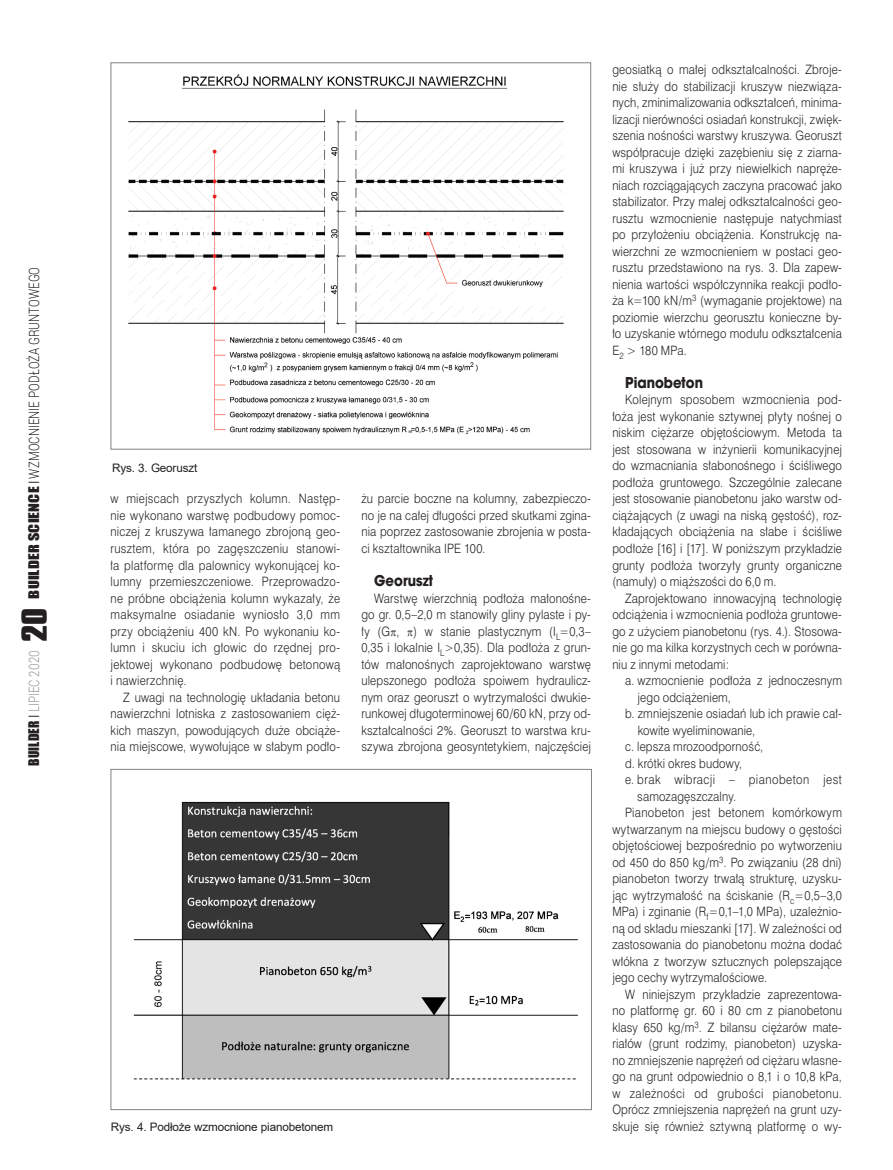
<style>
.page{position:relative;width:893px;height:1170px;background:#fff}
.page>*{position:absolute;margin:0;border:0;box-sizing:border-box;transform-origin:0 0}
.srodtytul{font:700 16.5px "Avant Gar Got Itc TEE";color:#231f20;scale:.9 1}
.t1{font:300 14.25px "Roboto";color:#231f20;scale:.8 1}
.t2{font:300 14.25px "Roboto";color:#939598;scale:.8 1}
.tekst_swiss{font:12px/16.5px "Swis 721 Lt PL";letter-spacing:.015em;color:#231f20;text-align:justify;scale:.89 1}
.tekst_swiss-2{font:12px/16.5px "Swis 721 Lt PL";letter-spacing:.035em;color:#231f20;scale:.89 1}
.Fot_podpis{font:11.7px "Arial";letter-spacing:-.015em;color:#231f20}
.s1{font-family:"Impact";font-weight:400;font-size:13.5px}
.s2{font-family:"Swis 721 Lt PL";font-weight:400;font-size:13.5px}
.s3{font-family:"Impact";font-weight:400;font-size:13.5px;color:#231f20}
.s4{font-family:"Swis 721 Lt PL";font-weight:400;font-size:13.5px;color:#231f20}
.s5{font-family:"Compacta PL";font-weight:700;font-size:30px;color:#231f20}
</style>
<div class="page">
<img style="left:128px;top:74px;width:436px;height:360px">
<img style="left:133px;top:801px;width:445px;height:279px">
<p class="t1" style="left:24px;top:598px;width:416px;rotate:-90deg"><span class="s1">BUILDER SCIENCE</span> <span class="s2">I</span> WZMOCNIENIE PODŁOŻA GRUNTOWEGO</p>
<p class="t2" style="left:24px;top:765px;width:199px;rotate:-90deg"><span class="s3">BUILDER</span> <span class="s4">I</span> LIPIEC 2020 <span class="s5">20</span></p>
<p class="Fot_podpis" style="left:112px;top:459px;width:87px">Rys. 3. Georuszt</p>
<p class="tekst_swiss" style="left:111px;top:490px;width:259px">w miejscach przyszłych kolumn. Następ&shy;nie wykonano warstwę podbudowy pomoc&shy;niczej z kruszywa łamanego zbrojoną geo&shy;rusztem, która po zagęszczeniu stanowi&shy;ła platformę dla palownicy wykonującej ko&shy;lumny przemieszczeniowe. Przeprowadzo&shy;ne próbne obciążenia kolumn wykazały, że maksymalne osiadanie wyniosło 3,0 mm przy obciążeniu 400 kN. Po wykonaniu ko&shy;lumn i skuciu ich głowic do rzędnej pro&shy;jektowej wykonano podbudowę betonową i nawierzchnię.</p>
<p class="tekst_swiss" style="left:111px;top:688px;width:259px;text-indent:13px">Z uwagi na technologię układania betonu nawierzchni lotniska z zastosowaniem cięż&shy;kich maszyn, powodujących duże obciąże&shy;nia miejscowe, wywołujące w słabym podło-</p>
<p class="Fot_podpis" style="left:111px;top:1118px;width:224px">Rys. 4. Podłoże wzmocnione pianobetonem</p>
<p class="tekst_swiss" style="left:361px;top:490px;width:259px">żu parcie boczne na kolumny, zabezpieczo&shy;no je na całej długości przed skutkami zgina&shy;nia poprzez zastosowanie zbrojenia w posta&shy;ci kształtownika IPE 100.</p>
<p class="srodtytul" style="left:374px;top:570px;width:67px">Georuszt</p>
<p class="tekst_swiss" style="left:361px;top:589px;width:259px;text-indent:13px">Warstwę wierzchnią podłoża małonośne&shy;go gr. 0,5–2,0 m stanowiły gliny pylaste i py&shy;ły (G , ) w stanie plastycznym (I<sub>L</sub>=0,3– 0,35 i lokalnie I<sub>L</sub>&gt;0,35). Dla podłoża z grun&shy;tów małonośnych zaprojektowano warstwę ulepszonego podłoża spoiwem hydraulicz&shy;nym oraz georuszt o wytrzymałości dwukie&shy;runkowej długoterminowej 60/60 kN, przy od&shy;kształcalności 2%. Georuszt to warstwa kru&shy;szywa zbrojona geosyntetykiem, najczęściej</p>
<p class="tekst_swiss" style="left:612px;top:61px;width:259px">geosiatką o małej odkształcalności. Zbroje&shy;nie służy do stabilizacji kruszyw niezwiąza&shy;nych, zminimalizowania odkształceń, minima&shy;lizacji nierówności osiadań konstrukcji, zwięk&shy;szenia nośności warstwy kruszywa. Georuszt współpracuje dzięki zazębieniu się z ziarna&shy;mi kruszywa i już przy niewielkich napręże&shy;niach rozciągających zaczyna pracować jako stabilizator. Przy małej odkształcalności geo&shy;rusztu wzmocnienie następuje natychmiast po przyłożeniu obciążenia. Konstrukcję na&shy;wierzchni ze wzmocnieniem w postaci geo&shy;rusztu przedstawiono na rys. 3. Dla zapew&shy;nienia wartości współczynnika reakcji podło&shy;ża k=100 kN/m<sup>3</sup> (wymaganie projektowe) na poziomie wierzchu georusztu konieczne by&shy;ło uzyskanie wtórnego modułu odkształcenia E<sub>2</sub> &gt; 180 MPa.</p>
<p class="srodtytul" style="left:625px;top:372px;width:88px">Pianobeton</p>
<p class="tekst_swiss" style="left:612px;top:391px;width:259px;text-indent:13px">Kolejnym sposobem wzmocnienia pod&shy;łoża jest wykonanie sztywnej płyty nośnej o niskim ciężarze objętościowym. Metoda ta jest stosowana w inżynierii komunikacyjnej do wzmacniania słabonośnego i ściśliwego podłoża gruntowego. Szczególnie zalecane jest stosowanie pianobetonu jako warstw od&shy;ciążających (z uwagi na niską gęstość), roz&shy;kładających obciążenia na słabe i ściśliwe podłoże [16] i [17]. W poniższym przykładzie grunty podłoża tworzyły grunty organiczne (namuły) o miąższości do 6,0 m.</p>
<p class="tekst_swiss" style="left:612px;top:589px;width:259px;text-indent:13px">Zaprojektowano innowacyjną technologię odciążenia i wzmocnienia podłoża gruntowe&shy;go z użyciem pianobetonu (rys. 4.). Stosowa&shy;nie go ma kilka korzystnych cech w porówna&shy;niu z innymi metodami:</p>
<p class="tekst_swiss" style="left:637px;top:672px;width:231px;text-indent:-12px">a. wzmocnienie podłoża z jednoczesnym jego odciążeniem,</p>
<p class="tekst_swiss" style="left:638px;top:705px;width:231px;text-indent:-13px">b. zmniejszenie osiadań lub ich prawie cał&shy;kowite wyeliminowanie,</p>
<p class="tekst_swiss" style="left:625px;top:738px;width:157px">c. lepsza mrozoodporność,</p>
<p class="tekst_swiss" style="left:625px;top:754px;width:133px">d. krótki okres budowy,</p>
<p class="tekst_swiss-2" style="left:637px;top:771px;width:232px;text-indent:-12px">e. brak wibracji – pianobeton jest samozagęszczalny.</p>
<p class="tekst_swiss" style="left:612px;top:804px;width:259px;text-indent:13px">Pianobeton jest betonem komórkowym wytwarzanym na miejscu budowy o gęstości objętościowej bezpośrednio po wytworzeniu od 450 do 850 kg/m<sup>3</sup>. Po związaniu (28 dni) pianobeton tworzy trwałą strukturę, uzysku&shy;jąc wytrzymałość na ściskanie (R<sub>c</sub>=0,5–3,0<br>MPa) i zginanie (R<sub>f</sub>=0,1–1,0 MPa), uzależnio&shy;ną od składu mieszanki [17]. W zależności od zastosowania do pianobetonu można dodać włókna z tworzyw sztucznych polepszające jego cechy wytrzymałościowe.</p>
<p class="tekst_swiss" style="left:612px;top:985px;width:259px;text-indent:13px">W niniejszym przykładzie zaprezentowa&shy;no platformę gr. 60 i 80 cm z pianobetonu klasy 650 kg/m<sup>3</sup>. Z bilansu ciężarów mate&shy;riałów (grunt rodzimy, pianobeton) uzyska&shy;no zmniejszenie naprężeń od ciężaru własne&shy;go na grunt odpowiednio o 8,1 i o 10,8 kPa, w zależności od grubości pianobetonu.<br>Oprócz zmniejszenia naprężeń na grunt uzy&shy;skuje się również sztywną platformę o wy-</p>
</div>
